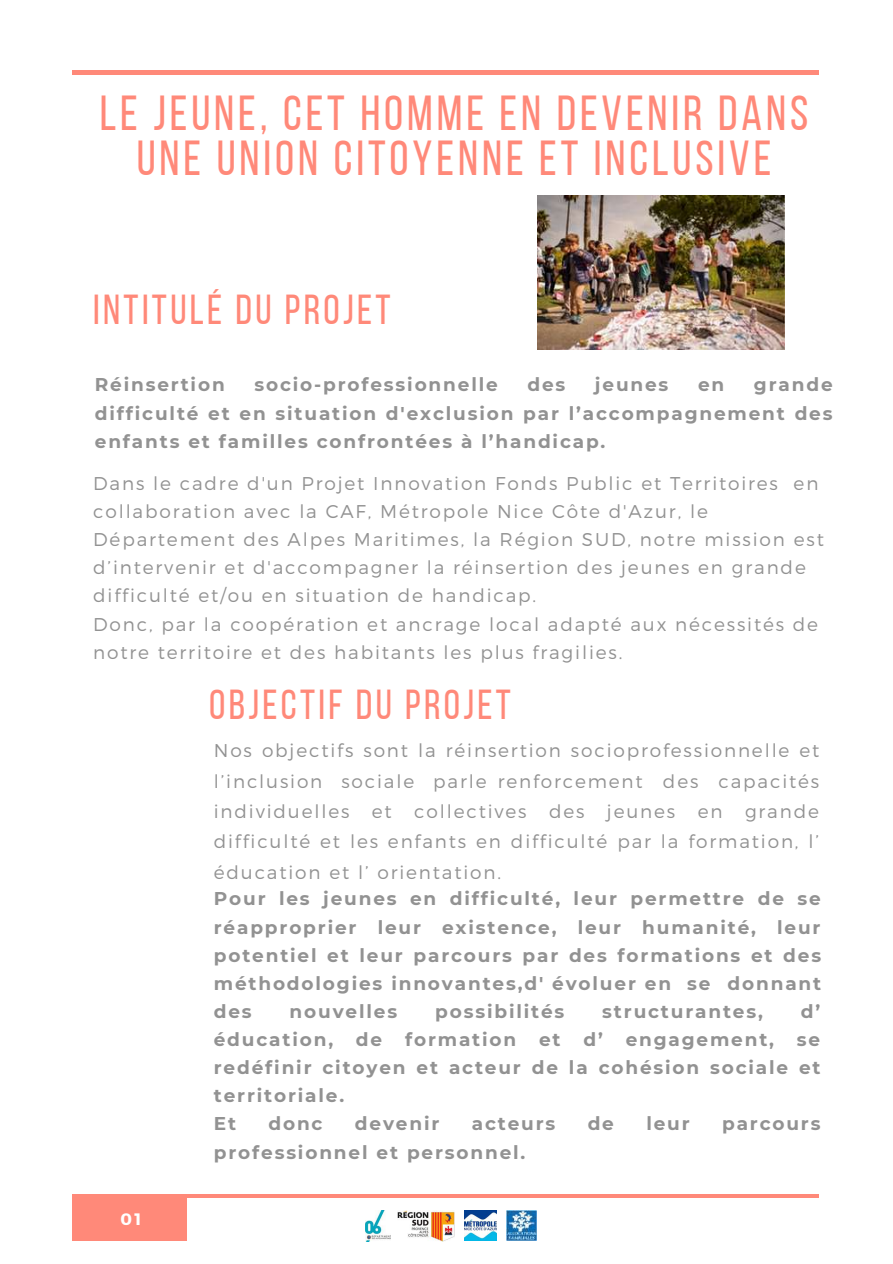
<style>
.page{position:relative;width:893px;height:1264px;background:#fff}
.page>*{position:absolute;margin:0;border:0;box-sizing:border-box;transform-origin:0 0}
.t1{font:49.05px/45px "Bebas Neue";letter-spacing:.08em;color:#ff8979;text-align:center}
.t2{font:41.85px "Bebas Neue";letter-spacing:.08em;color:#ff8979}
.t3{font:300 18.45px/28px "Montserrat";letter-spacing:.1em;color:#929292}
.t4{font:700 18.45px/28px "Montserrat";letter-spacing:.1em;color:#929292;text-align:justify}
.t5{font:700 16.5px "Montserrat";color:#fff}
</style>
<div class="page">
<hr style="left:72px;top:71px;width:747px;height:3px;background:#ff8979">
<div style="left:72px;top:1194px;width:115px;height:46px;background:#ff8979"></div>
<hr style="left:72px;top:1194px;width:747px;height:3px;background:#ff8979">
<img style="left:537px;top:196px;width:247px;height:154px">
<img style="left:365px;top:1210px;width:25px;height:31px">
<img style="left:397px;top:1210px;width:57px;height:31px">
<img style="left:464px;top:1210px;width:32px;height:30px">
<img style="left:506px;top:1210px;width:30px;height:30px">
<h1 class="t1" style="left:100px;top:96px;width:710px">LE JEUNE, CET HOMME EN DEVENIR DANS<br>UNE UNION CITOYENNE ET INCLUSIVE</h1>
<h2 class="t2" style="left:93px;top:292px;width:299px">INTITULÉ DU PROJET</h2>
<p class="t4" style="left:95px;top:371px;width:131px">Réinsertion</p>
<p class="t4" style="left:254px;top:371px;width:245px">socio-professionnelle</p>
<p class="t4" style="left:527px;top:371px;width:39px">des</p>
<p class="t4" style="left:595px;top:371px;width:75px">jeunes</p>
<p class="t4" style="left:698px;top:371px;width:28px">en</p>
<p class="t4" style="left:95px;top:371px;width:739px;text-indent:659px">grande difficulté et en situation d'exclusion par l’accompagnement des enfants et familles confrontées à l’handicap.</p>
<p class="t3" style="left:93px;top:468px;width:732px">Dans le cadre d'un Projet Innovation Fonds Public et Territoires en collaboration avec la CAF, Métropole Nice Côte d'Azur, le Département des Alpes Maritimes, la Région SUD, notre mission est d’intervenir et d'accompagner la réinsertion des jeunes en grande difficulté et/ou en situation de handicap.<br>Donc, par la coopération et ancrage local adapté aux nécessités de notre territoire et des habitants les plus fragilies.</p>
<h2 class="t2" style="left:209px;top:687px;width:303px">OBJECTIF DU PROJET</h2>
<p class="t3" style="left:214px;top:734px;width:607px;line-height:30.3px;text-align:justify">Nos objectifs sont la réinsertion socioprofessionnelle et l’inclusion sociale parle renforcement des capacités individuelles et collectives des jeunes en grande difficulté et les enfants en difficulté par la formation, l’ éducation et l’ orientation.</p>
<p class="t5" style="left:120px;top:1208px;width:22px">01</p>
<p class="t4" style="left:214px;top:884px;width:609px">Pour les jeunes en difficulté, leur permettre de se réapproprier leur existence, leur humanité, leur potentiel et leur parcours par des formations et des méthodologies innovantes,d' évoluer en se donnant des</p>
<p class="t4" style="left:289px;top:997px;width:109px">nouvelles</p>
<p class="t4" style="left:435px;top:997px;width:131px">possibilités</p>
<p class="t4" style="left:602px;top:997px;width:162px">structurantes,</p>
<p class="t4" style="left:214px;top:997px;width:608px;text-align:left;text-indent:587px">d’ éducation, de formation et d’ engagement, se redéfinir citoyen et acteur de la cohésion sociale et territoriale.<br>Et</p>
<p class="t4" style="left:268px;top:1109px;width:56px">donc</p>
<p class="t4" style="left:355px;top:1109px;width:86px">devenir</p>
<p class="t4" style="left:471px;top:1109px;width:85px">acteurs</p>
<p class="t4" style="left:587px;top:1109px;width:28px">de</p>
<p class="t4" style="left:646px;top:1109px;width:45px">leur</p>
<p class="t4" style="left:722px;top:1109px;width:100px">parcours</p>
<p class="t4" style="left:214px;top:1137px;width:313px">professionnel et personnel.</p>
</div>
